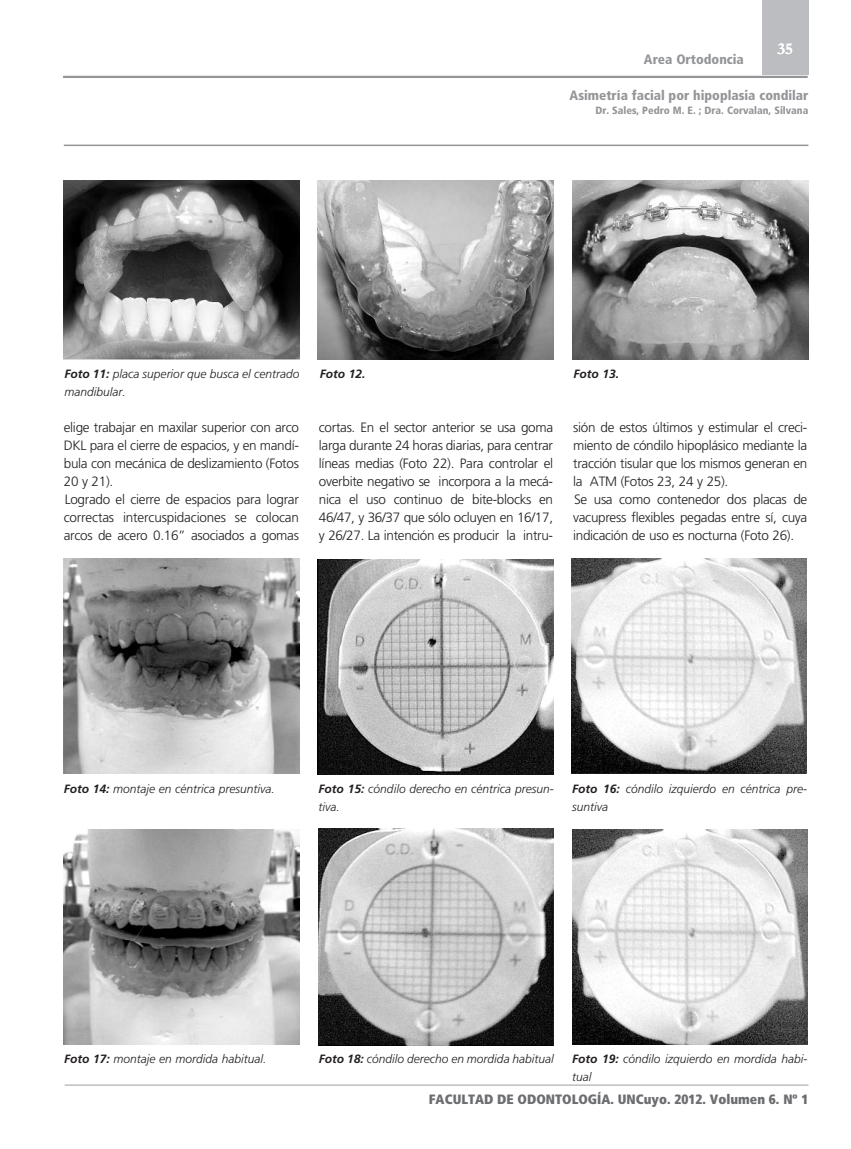
<style>
.page{position:relative;width:851px;height:1149px;background:#fff}
.page>*{position:absolute;margin:0;border:0;box-sizing:border-box;transform-origin:0 0}
.t1{font:700 16.5px "Garamond";color:#fff}
.t2{font:300 13.5px/18px "Frutiger";letter-spacing:-.02em;color:#231f20}
.t3{font:900 condensed 13.5px "Frutiger 77";color:#939598}
.t4{font:13.5px "Frutiger 87 Cond Extra Blk";color:#6c6d70}
.t5{font:italic 300 12px/18px "Frutiger";color:#231f20}
.t6{font:italic 700 12px "Frutiger";color:#231f20}
.t7{font:900 condensed 10.5px "Frutiger 77";color:#939598}
.s1{font-weight:700}
</style>
<div class="page">
<div style="left:761px;top:0;width:47px;height:75px;background:#bcbdc0"></div>
<hr style="left:65px;top:1084px;width:743px;height:1px;background:#bcbdc0">
<hr style="left:63px;top:76px;width:744px;height:2px;background:#939598">
<hr style="left:64px;top:144px;width:744px;height:2px;background:#939598">
<img style="left:64px;top:180px;width:235px;height:179px">
<img style="left:318px;top:180px;width:236px;height:180px">
<img style="left:572px;top:180px;width:236px;height:179px">
<img style="left:64px;top:829px;width:236px;height:215px">
<img style="left:318px;top:828px;width:235px;height:216px">
<img style="left:572px;top:829px;width:235px;height:215px">
<img style="left:64px;top:558px;width:235px;height:215px">
<img style="left:317px;top:559px;width:236px;height:215px">
<img style="left:571px;top:558px;width:235px;height:215px">
<p class="t1" style="left:777px;top:39px;width:17px">35</p>
<p class="t3" style="left:644px;top:51px;width:101px">Area Ortodoncia</p>
<p class="t3" style="left:569px;top:87px;width:240px">Asimetría facial por hipoplasia condilar</p>
<p class="t7" style="left:595px;top:104px;width:214px">Dr. Sales, Pedro M. E. ; Dra. Corvalan, Silvana</p>
<p class="t5" style="left:64px;top:365px;width:236px"><span class="s1">Foto 11:</span> placa superior que busca el centrado mandibular.</p>
<p class="t6" style="left:320px;top:367px;width:47px">Foto 12.</p>
<p class="t6" style="left:573px;top:367px;width:47px">Foto 13.</p>
<p class="t2" style="left:64px;top:418px;width:236px">elige trabajar en maxilar superior con arco DKL para el cierre de espacios, y en mandí&shy;bula con mecánica de deslizamiento (Fotos 20 y 21).<br>Logrado el cierre de espacios para lograr correctas intercuspidaciones se colocan arcos de acero 0.16” asociados a gomas</p>
<p class="t2" style="left:319px;top:418px;width:236px;text-align:justify">cortas. En el sector anterior se usa goma larga durante 24 horas diarias, para centrar líneas medias (Foto 22). Para controlar el overbite negativo se incorpora a la mecá&shy;nica el uso continuo de bite-blocks en 46/47, y 36/37 que sólo ocluyen en 16/17, y 26/27. La intención es producir la intru-</p>
<p class="t2" style="left:573px;top:418px;width:236px">sión de estos últimos y estimular el creci&shy;miento de cóndilo hipoplásico mediante la tracción tisular que los mismos generan en la ATM (Fotos 23, 24 y 25).<br>Se usa como contenedor dos placas de vacupress flexibles pegadas entre sí, cuya indicación de uso es nocturna (Foto 26).</p>
<p class="t5" style="left:64px;top:779px;width:212px"><span class="s1">Foto 14:</span> montaje en céntrica presuntiva.</p>
<p class="t5" style="left:318px;top:779px;width:236px"><span class="s1">Foto 15:</span> cóndilo derecho en céntrica presun&shy;tiva.</p>
<p class="t5" style="left:572px;top:779px;width:236px"><span class="s1">Foto 16:</span> cóndilo izquierdo en céntrica pre&shy;suntiva</p>
<p class="t5" style="left:64px;top:1049px;width:204px"><span class="s1">Foto 17:</span> montaje en mordida habitual.</p>
<p class="t5" style="left:319px;top:1049px;width:236px"><span class="s1">Foto 18:</span> cóndilo derecho en mordida habitual</p>
<p class="t5" style="left:572px;top:1049px;width:236px"><span class="s1">Foto 19:</span> cóndilo izquierdo en mordida habi&shy;tual</p>
<p class="t4" style="left:429px;top:1090px;width:381px">FACULTAD DE ODONTOLOGÍA. UNCuyo. 2012. Volumen 6. Nº 1</p>
</div>
